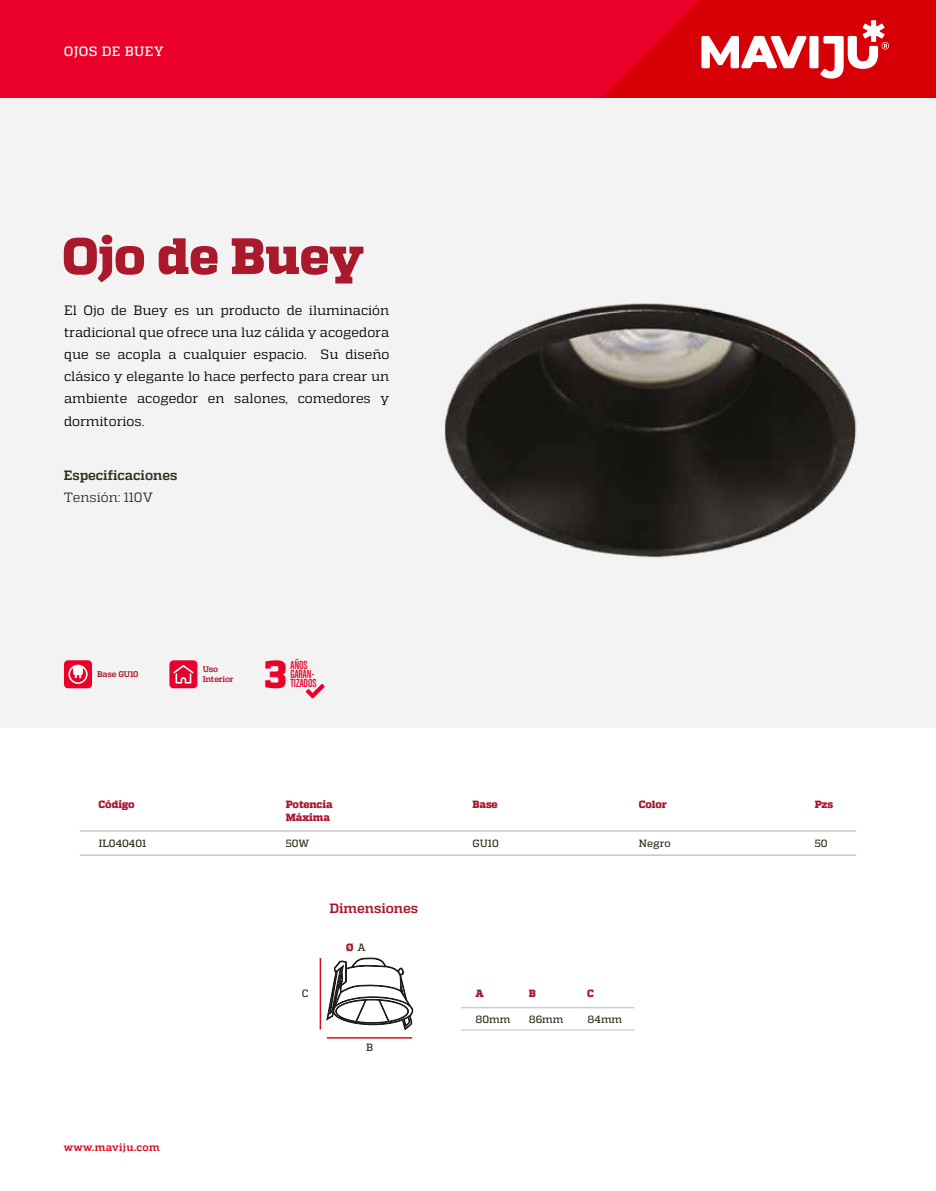
<style>
.page{position:relative;width:936px;height:1191px;background:#fff}
.page>*{position:absolute;margin:0;border:0;box-sizing:border-box;transform-origin:0 0}
.t1{font:800 51px "Quadon";letter-spacing:-.005em;color:#aa182c}
.t2{font:800 39px "Quadon";color:#ea0029}
.t3{font:13.5px/22.2px "Quadon";color:#000;text-align:justify}
.t4{font:700 13.5px "Quadon";color:#332e20}
.t5{font:13.5px "Quadon";color:#332e20}
.t6{font:700 13.5px "Quadon";color:#aa182c}
.t7{font:500 13.5px "Quadon";letter-spacing:.03em;color:#fff}
.t8{font:12.45px/9px "Chalet Comprime Cologne Eighty";color:#ea0029}
.t9{font:800 10.5px/12.6px "Quadon";letter-spacing:-.015em;color:#aa182c}
.t10{font:500 10.5px "Quadon";color:#332e20}
.t11{font:700 10.5px "Quadon";letter-spacing:.03em;color:#d9071e}
.t12{font:700 8.25px/9.9px "Quadon";letter-spacing:-.015em;color:#aa182c}
.s1{font-weight:500;color:#332e20}
</style>
<div class="page">
<div style="left:0;top:98px;width:935px;height:630px;background:#f3f3f3"></div>
<div style="left:0;top:0;width:935px;height:98px;background:#ea0029"></div>
<svg style="left:602px;top:0;width:333px;height:98px"></svg>
<hr style="left:80px;top:830px;width:776px;height:1px;background:#c8c8c8">
<hr style="left:80px;top:854px;width:776px;height:2px;background:#c8c8c8">
<hr style="left:461px;top:1007px;width:173px;height:1px;background:#c8c8c8">
<hr style="left:461px;top:1029px;width:173px;height:1px;background:#c8c8c8">
<div style="left:64px;top:660px;width:28px;height:28px;background:#ea0029;border-radius:4px"></div>
<svg style="left:68px;top:664px;width:20px;height:20px"></svg>
<img style="left:445px;top:303px;width:412px;height:255px">
<div style="left:169px;top:660px;width:28px;height:28px;background:#e3032e;border-radius:4px"></div>
<svg style="left:173px;top:665px;width:20px;height:18px"></svg>
<svg style="left:306px;top:684px;width:18px;height:14px"></svg>
<hr style="left:319px;top:958px;width:2px;height:71px;background:#dd0b1e">
<hr style="left:327px;top:1037px;width:85px;height:1px;background:#dd0b1e">
<svg style="left:326px;top:957px;width:87px;height:72px"></svg>
<p class="t7" style="left:64px;top:44px;width:101px">OJOS DE BUEY</p>
<h1 class="t1" style="left:62px;top:226px;width:303px">Ojo de Buey</h1>
<p class="t3" style="left:64px;top:299px;width:327px">El Ojo de Buey es un producto de iluminación tradicional que ofrece una luz cálida y acogedora que se acopla a cualquier espacio. Su diseño clásico y elegante lo hace perfecto para crear un ambiente acogedor en salones, comedores y dormitorios.</p>
<p class="t4" style="left:64px;top:467px;width:115px">Especificaciones</p>
<p class="t5" style="left:64px;top:490px;width:91px">Tensión: 110V</p>
<p class="t12" style="left:97px;top:669px;width:43px">Base GU10</p>
<p class="t12" style="left:203px;top:664px;width:33px">Uso<br>Interior</p>
<h2 class="t2" style="left:264px;top:651px;width:24px">3</h2>
<p class="t8" style="left:290px;top:660px;width:28px">AÑOS<br>GARAN-<br>TIZADOS</p>
<p class="t9" style="left:99px;top:798px;width:38px">Código</p>
<p class="t10" style="left:99px;top:837px;width:49px">IL040401</p>
<p class="t11" style="left:64px;top:1141px;width:97px">www.maviju.com</p>
<p class="t9" style="left:286px;top:798px;width:48px">Potencia<br>Máxima</p>
<p class="t10" style="left:286px;top:837px;width:25px">50W</p>
<p class="t10" style="left:302px;top:987px;width:8px">C</p>
<p class="t6" style="left:329px;top:900px;width:90px">Dimensiones</p>
<p class="t9" style="left:346px;top:941px;width:21px">Ø <span class="s1">A</span></p>
<p class="t10" style="left:366px;top:1041px;width:9px">B</p>
<p class="t9" style="left:472px;top:798px;width:27px">Base</p>
<p class="t10" style="left:472px;top:837px;width:28px">GU10</p>
<p class="t9" style="left:639px;top:798px;width:29px">Color</p>
<p class="t10" style="left:639px;top:837px;width:33px">Negro</p>
<p class="t9" style="left:475px;top:987px;width:10px">A</p>
<p class="t9" style="left:528px;top:987px;width:9px">B</p>
<p class="t9" style="left:587px;top:987px;width:8px">C</p>
<p class="t10" style="left:475px;top:1013px;width:36px">80mm</p>
<p class="t10" style="left:528px;top:1013px;width:36px">86mm</p>
<p class="t10" style="left:587px;top:1013px;width:36px">84mm</p>
<p class="t9" style="left:814px;top:798px;width:20px">Pzs</p>
<p class="t10" style="left:814px;top:837px;width:14px">50</p>
</div>
